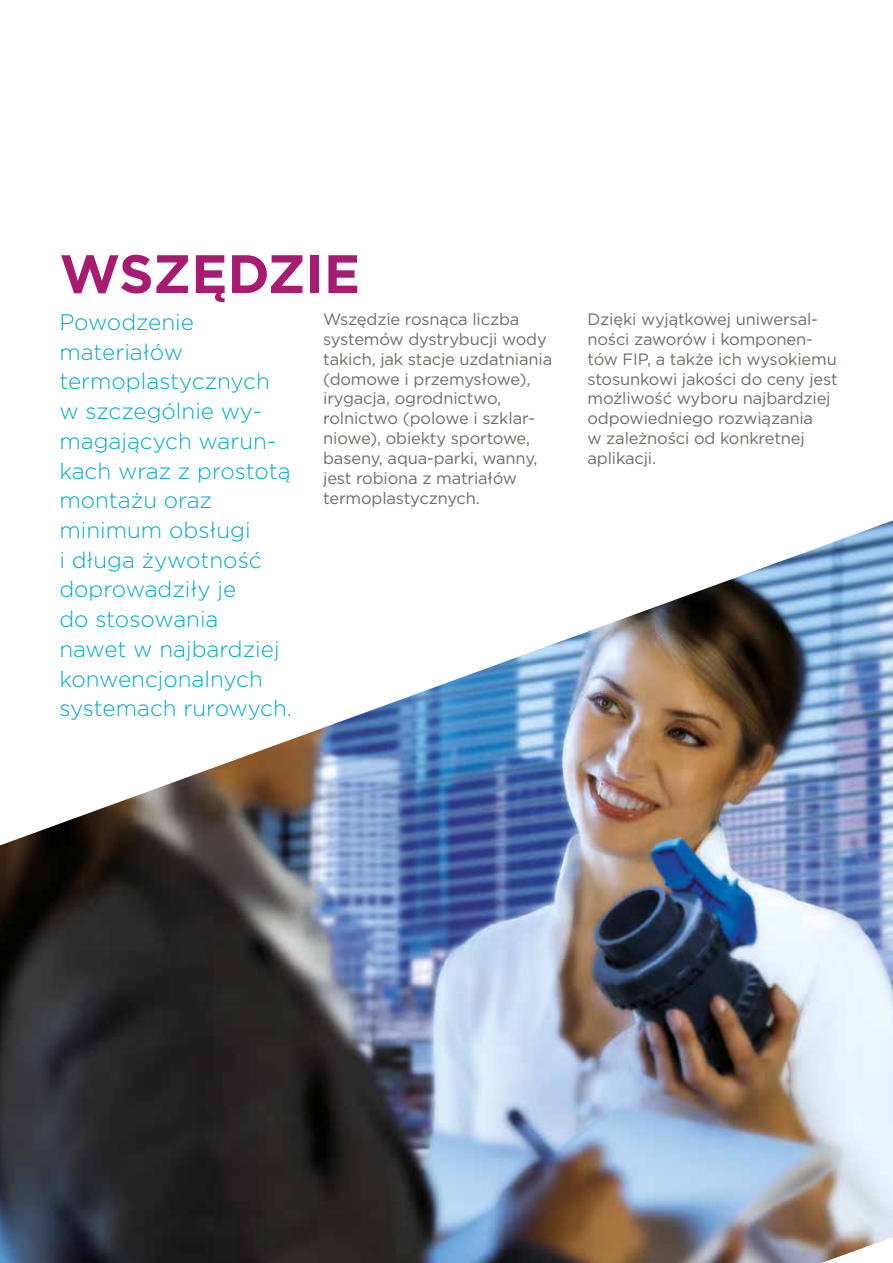
<style>
.page{position:relative;width:893px;height:1263px;background:#fff}
.page>*{position:absolute;margin:0;border:0;box-sizing:border-box;transform-origin:0 0}
.t1{font:700 54px "Gotham";color:#a71b71}
.t2{font:300 22.5px/29.7px "Gotham";color:#00aac6}
.t3{font:16.5px/19.8px "Gotham";letter-spacing:-.01em;color:#726c68}
</style>
<div class="page">
<img style="left:0;top:520px;width:893px;height:743px">
<h1 class="t1" style="left:60px;top:238px;width:302px">WSZĘDZIE</h1>
<p class="t2" style="left:59px;top:307px;width:234px">Powodzenie materiałów termoplastycznych w szczególnie wy&shy;magających warun&shy;kach wraz z prostotą montażu oraz minimum obsługi<br>i długa żywotność doprowadziły je<br>do stosowania<br>nawet w najbardziej konwencjonalnych systemach rurowych.</p>
<p class="t3" style="left:323px;top:309px;width:231px">Wszędzie rosnąca liczba systemów dystrybucji wody takich, jak stacje uzdatniania (domowe i przemysłowe), irygacja, ogrodnictwo, rolnictwo (polowe i szklar&shy;niowe), obiekty sportowe, baseny, aqua-parki, wanny, jest robiona z matriałów termoplastycznych.</p>
<p class="t3" style="left:587px;top:309px;width:252px">Dzięki wyjątkowej uniwersal&shy;ności zaworów i komponen&shy;tów FIP, a także ich wysokiemu stosunkowi jakości do ceny jest możliwość wyboru najbardziej odpowiedniego rozwiązania<br>w zależności od konkretnej aplikacji.</p>
</div>
